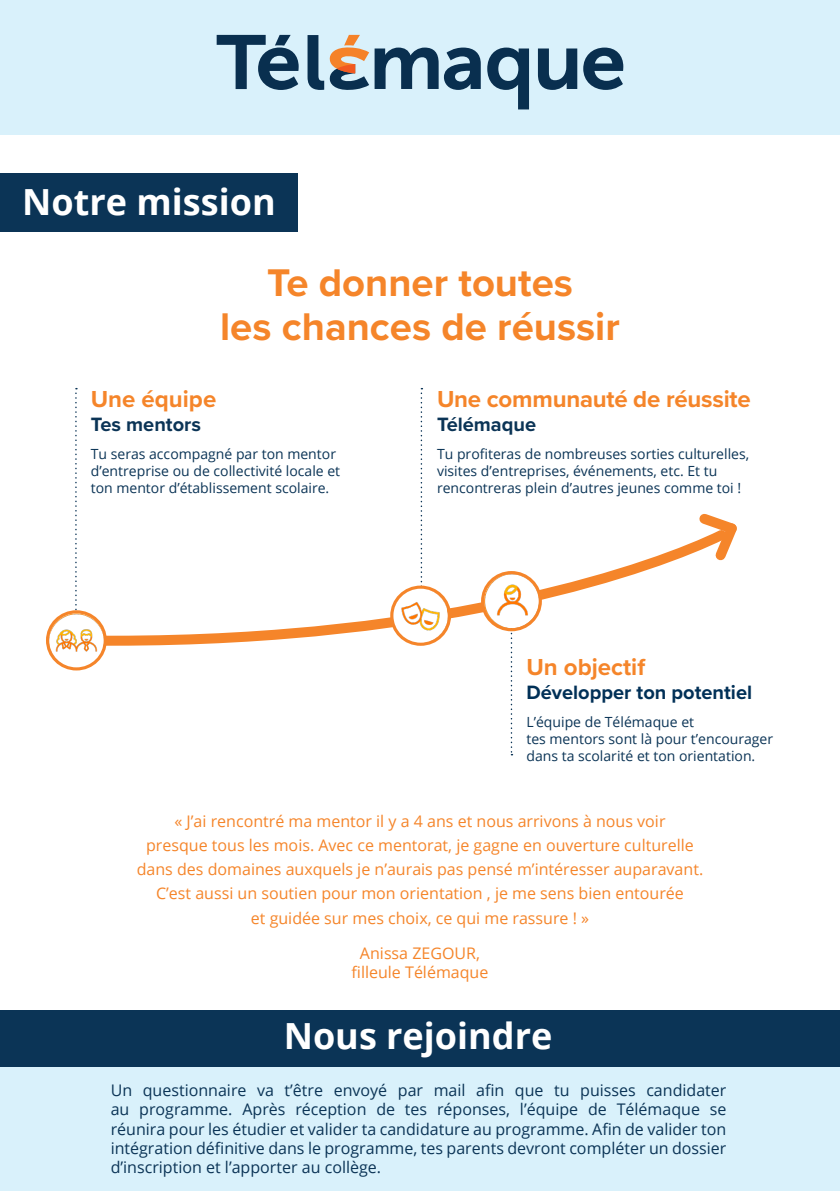
<style>
.page{position:relative;width:840px;height:1191px;background:#fff}
.page>*{position:absolute;margin:0;border:0;box-sizing:border-box;transform-origin:0 0}
.t1{font:700 40px "Proxima Nova";color:#f5852a}
.t2{font:700 36px "Open Sans";color:#fff}
.t3{font:700 24px "Proxima Nova";letter-spacing:-.01em;color:#f5852a}
.t4{font:700 20px "Proxima Nova";color:#003057}
.t5{font:700 20px "Proxima Nova";color:#0b3456}
.t6{font:16px "Open Sans";color:#f5852a}
.t7{font:16px/19.2px "Open Sans";color:#0b3456;text-align:justify}
.t8{font:14px/16.8px "Open Sans";color:#0b3456}
</style>
<div class="page">
<div style="left:0;top:1067px;width:839px;height:124px;background:#d9f1fb"></div>
<div style="left:0;top:173px;width:298px;height:59px;background:#0b3456"></div>
<div style="left:0;top:1010px;width:839px;height:57px;background:#0b3456"></div>
<svg style="left:107px;top:543px;width:584px;height:103px"></svg>
<svg style="left:691px;top:513px;width:46px;height:48px"></svg>
<svg style="left:46px;top:388px;width:61px;height:282px"></svg>
<img style="left:49px;top:613px;width:55px;height:55px">
<svg style="left:390px;top:388px;width:61px;height:258px"></svg>
<svg style="left:481px;top:571px;width:60px;height:184px"></svg>
<div style="left:0;top:0;width:839px;height:135px;background:#d9f1fb"></div>
<svg style="left:487px;top:48px;width:41px;height:61px"></svg>
<svg style="left:537px;top:48px;width:40px;height:42px"></svg>
<svg style="left:583px;top:48px;width:40px;height:42px"></svg>
<svg style="left:216px;top:35px;width:82px;height:55px"></svg>
<svg style="left:307px;top:35px;width:173px;height:55px"></svg>
<p class="t2" style="left:22px;top:176px;width:255px">Notre mission</p>
<p class="t1" style="left:267px;top:253px;width:307px">Te donner toutes</p>
<p class="t1" style="left:220px;top:297px;width:401px">les chances de réussir</p>
<p class="t3" style="left:91px;top:381px;width:127px">Une équipe</p>
<p class="t5" style="left:91px;top:409px;width:112px">Tes mentors</p>
<p class="t8" style="left:91px;top:445px;width:246px">Tu seras accompagné par ton mentor</p>
<p class="t8" style="left:91px;top:462px;width:251px">d’entreprise ou de collectivité locale et ton mentor d’établissement scolaire.</p>
<p class="t3" style="left:437px;top:381px;width:315px">Une communauté de réussite</p>
<p class="t5" style="left:437px;top:409px;width:101px">Télémaque</p>
<p class="t8" style="left:437px;top:445px;width:313px">Tu profiteras de nombreuses sorties culturelles,</p>
<p class="t8" style="left:437px;top:462px;width:281px">visites d’entreprises, événements, etc. Et tu</p>
<p class="t8" style="left:437px;top:479px;width:305px">rencontreras plein d’autres jeunes comme toi !</p>
<p class="t3" style="left:526px;top:649px;width:120px">Un objectif</p>
<p class="t4" style="left:526px;top:677px;width:227px">Développer ton potentiel</p>
<p class="t8" style="left:526px;top:713px;width:169px">L’équipe de Télémaque et</p>
<p class="t8" style="left:526px;top:730px;width:248px">tes mentors sont là pour t’encourager</p>
<p class="t8" style="left:526px;top:747px;width:230px">dans ta scolarité et ton orientation.</p>
<p class="t6" style="left:174px;top:810px;width:492px">« J’ai rencontré ma mentor il y a 4 ans et nous arrivons à nous voir</p>
<p class="t6" style="left:146px;top:834px;width:549px">presque tous les mois. Avec ce mentorat, je gagne en ouverture culturelle</p>
<p class="t6" style="left:137px;top:858px;width:567px">dans des domaines auxquels je n’aurais pas pensé m’intéresser auparavant.</p>
<p class="t6" style="left:156px;top:882px;width:529px">C’est aussi un soutien pour mon orientation , je me sens bien entourée</p>
<p class="t6" style="left:251px;top:906px;width:339px">et guidée sur mes choix, ce qui me rassure ! »</p>
<p class="t6" style="left:360px;top:942px;width:121px">Anissa ZEGOUR,</p>
<p class="t6" style="left:351px;top:961px;width:138px">filleule Télémaque</p>
<p class="t2" style="left:283px;top:1010px;width:270px">Nous rejoindre</p>
<p class="t7" style="left:111px;top:1080px;width:617px">Un questionnaire va t’être envoyé par mail afin que tu puisses candidater au programme. Après réception de tes réponses, l’équipe de Télémaque se réunira pour les étudier et valider ta candidature au programme. Afin de valider ton intégration définitive dans le programme, tes parents devront compléter un dossier d’inscription et l’apporter au collège.</p>
</div>
